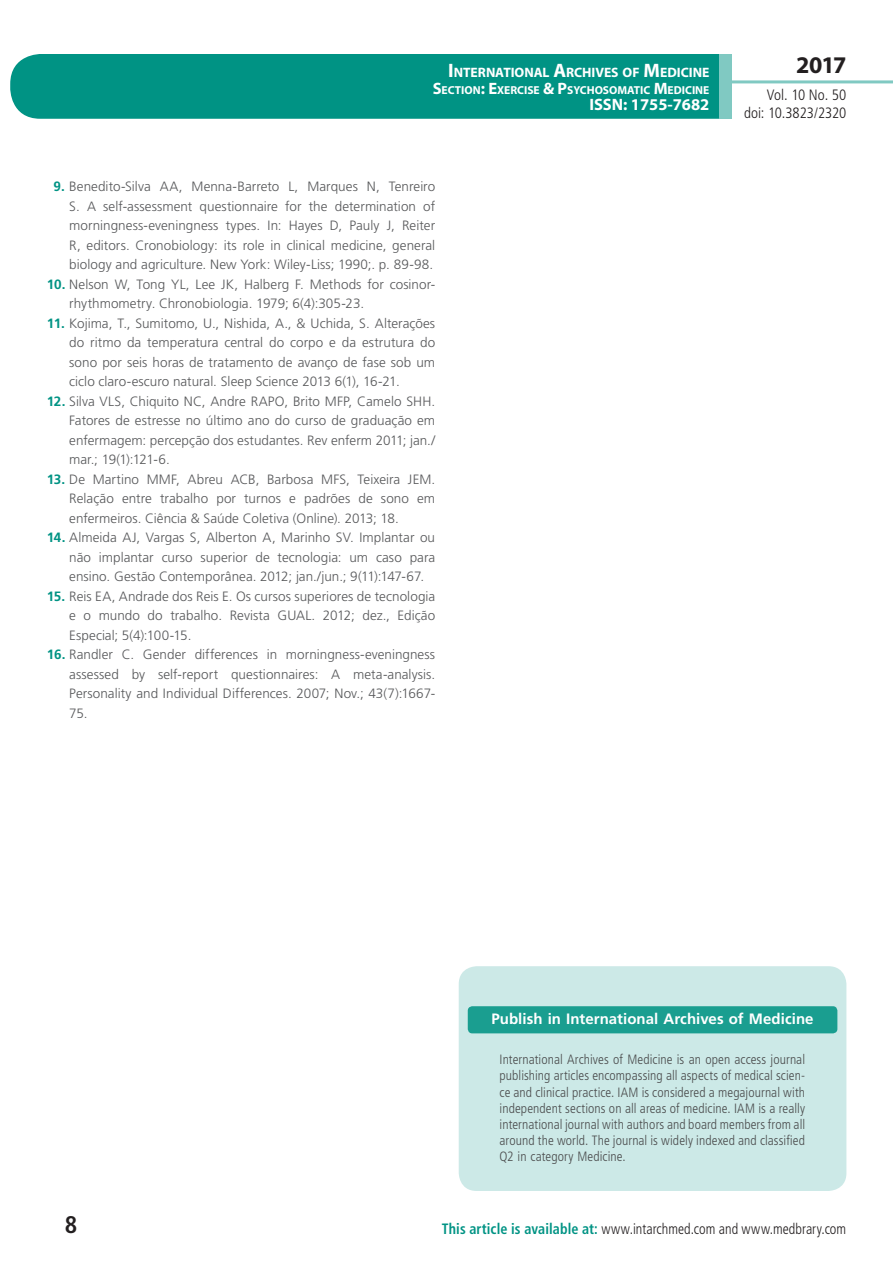
<style>
.page{position:relative;width:893px;height:1263px;background:#fff}
.page>*{position:absolute;margin:0;border:0;box-sizing:border-box;transform-origin:0 0}
.t1{font:700 24px "Myriad Pro";color:#231f20}
.t2{font:700 condensed 24px "Frutiger LT Std";color:#231f20}
.t3{font:700 16.5px "Myriad Pro";color:#fff}
.t4{font:300 condensed 15px "Frutiger LT Std";letter-spacing:.005em;color:#231f20;scale:.94 1}
.t5{font:700 15px "Frutiger LT Std";letter-spacing:.005em;color:#fff}
.t6{font:300 condensed 15px/18px "Frutiger LT Std";letter-spacing:.005em;color:#231f20;text-align:right}
.t7{font:700 13.65px "Myriad Pro";letter-spacing:-.005em;color:#fff}
.t8{font:300 13.5px/19.5px "Frutiger LT Std";letter-spacing:.005em;color:#57585a;text-align:justify}
.t9{font:300 condensed 13.5px/16.2px "Frutiger LT Std";letter-spacing:.01em;color:#4b4c4d;text-align:justify}
.t10{font:700 11.55px "Myriad Pro";color:#fff}
.s1{font-size:19.5px}
.s2{font-size:16.5px}
.s3{font-weight:700;color:#009384}
</style>
<div class="page">
<div style="left:10px;top:54px;width:775px;height:65px;background:#009384;border-radius:30px"></div>
<div style="left:732px;top:0;width:161px;height:157px;background:#fff"></div>
<hr style="left:730px;top:80px;width:163px;height:3px;background:#80c9c2">
<div style="left:719px;top:54px;width:13px;height:65px;background:#80c9c2"></div>
<div style="left:459px;top:966px;width:387px;height:225px;background:#cce9e7;border-radius:18px"></div>
<div style="left:468px;top:1006px;width:369px;height:27px;background:#1a9e90;border-radius:4px"></div>
<p class="t7" style="left:448px;top:64px;width:263px"><span class="s1">I</span>NTERNATIONAL <span class="s1">A</span>RCHIVES OF <span class="s1">M</span>EDICINE</p>
<p class="t10" style="left:433px;top:82px;width:278px"><span class="s2">S</span>ECTION<span class="s2">: E</span>XERCISE <span class="s2">&amp; P</span>SYCHOSOMATIC <span class="s2">M</span>EDICINE</p>
<p class="t3" style="left:589px;top:94px;width:122px">ISSN: 1755-7682</p>
<p class="t8" style="left:69px;top:177px;width:367px;text-indent:-16px"><span class="s3">9.</span> Benedito-Silva AA, Menna-Barreto L, Marques N, Tenreiro S. A self-assessment questionnaire for the determination of morningness-eveningness types. In: Hayes D, Pauly J, Reiter R, editors. Cronobiology: its role in clinical medicine, general biology and agriculture. New York: Wiley-Liss; 1990;. p. 89-98.</p>
<p class="t8" style="left:69px;top:275px;width:367px;text-indent:-23px"><span class="s3">10.</span> Nelson W, Tong YL, Lee JK, Halberg F. Methods for cosinor&shy;rhythmometry. Chronobiologia. 1979; 6(4):305-23.</p>
<p class="t8" style="left:69px;top:314px;width:367px;text-indent:-22px"><span class="s3">11.</span> Kojima, T., Sumitomo, U., Nishida, A., &amp; Uchida, S. Alterações do ritmo da temperatura central do corpo e da estrutura do sono por seis horas de tratamento de avanço de fase sob um ciclo claro-escuro natural. Sleep Science 2013 6(1), 16-21.</p>
<p class="t8" style="left:69px;top:392px;width:367px;text-indent:-23px"><span class="s3">12.</span> Silva VLS, Chiquito NC, Andre RAPO, Brito MFP, Camelo SHH.<br>Fatores de estresse no último ano do curso de graduação em enfermagem: percepção dos estudantes. Rev enferm 2011; jan./ mar.; 19(1):121-6.</p>
<p class="t8" style="left:69px;top:470px;width:367px;text-indent:-22px"><span class="s3">13.</span> De Martino MMF, Abreu ACB, Barbosa MFS, Teixeira JEM.<br>Relação entre trabalho por turnos e padrões de sono em enfermeiros. Ciência &amp; Saúde Coletiva (Online). 2013; 18.</p>
<p class="t8" style="left:69px;top:528px;width:367px;text-indent:-23px"><span class="s3">14.</span> Almeida AJ, Vargas S, Alberton A, Marinho SV. Implantar ou não implantar curso superior de tecnologia: um caso para ensino. Gestão Contemporânea. 2012; jan./jun.; 9(11):147-67.</p>
<p class="t8" style="left:69px;top:587px;width:367px;text-indent:-23px"><span class="s3">15.</span> Reis EA, Andrade dos Reis E. Os cursos superiores de tecnologia e o mundo do trabalho. Revista GUAL. 2012; dez., Edição Especial; 5(4):100-15.</p>
<p class="t8" style="left:69px;top:645px;width:367px;text-indent:-23px"><span class="s3">16.</span> Randler C. Gender differences in morningness-eveningness assessed by self-report questionnaires: A meta-analysis.<br>Personality and Individual Differences. 2007; Nov.; 43(7):1667- 75.</p>
<h1 class="t1" style="left:796px;top:49px;width:52px">2017</h1>
<p class="t6" style="left:744px;top:86px;width:104px">Vol. 10 No. 50 doi: 10.3823/2320</p>
<p class="t5" style="left:491px;top:1010px;width:324px">Publish in International Archives of Medicine</p>
<p class="t9" style="left:500px;top:1052px;width:307px">International Archives of Medicine is an open access journal publishing articles encompassing all aspects of medical scien&shy;ce and clinical practice. IAM is considered a megajournal with independent sections on all areas of medicine. IAM is a really international journal with authors and board members from all around the world. The journal is widely indexed and classified Q2 in category Medicine.</p>
<h1 class="t2" style="left:65px;top:1210px;width:14px">8</h1>
<p class="t4" style="left:442px;top:1220px;width:432px"><span class="s3">This article is available at:</span> www.intarchmed.com and www.medbrary.com</p>
</div>
